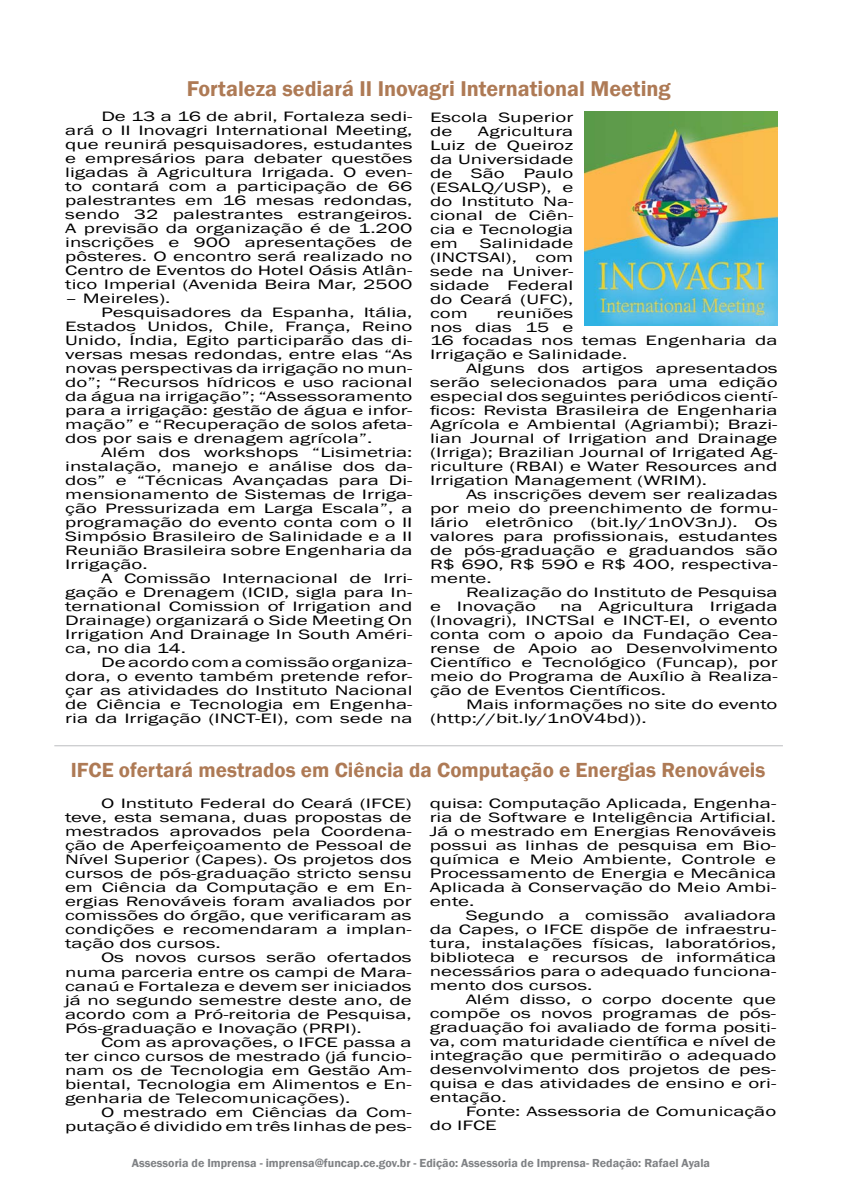
<style>
.page{position:relative;width:842px;height:1191px;background:#fff}
.page>*{position:absolute;margin:0;border:0;box-sizing:border-box;transform-origin:0 0}
.t1{font:600 22px "Franklin Gothic";color:#ae7a55}
.t2{font:600 21px "Franklin Gothic";color:#ae7a55}
.t3{font:14px/14px "Franklin Gothic";color:#000;text-align:justify;scale:1.5 1}
.t4{font:600 12px "Franklin Gothic";color:#808285}
</style>
<div class="page">
<hr style="left:54px;top:745px;width:729px;height:1px;background:#bcbdc0">
<img style="left:584px;top:111px;width:194px;height:214px">
<h1 class="t1" style="left:187px;top:75px;width:486px">Fortaleza sediará II Inovagri International Meeting</h1>
<p class="t3" style="left:65px;top:109px;width:233px;text-indent:36px">De 13 a 16 de abril, Fortaleza sedi&shy;ará o II Inovagri International Meeting, que reunirá pesquisadores, estudantes e empresários para debater questões ligadas à Agricultura Irrigada. O even&shy;to contará com a participação de 66 palestrantes em 16 mesas redondas, sendo 32 palestrantes estrangeiros.<br>A previsão da organização é de 1.200 inscrições e 900 apresentações de pôsteres. O encontro será realizado no Centro de Eventos do Hotel Oásis Atlân&shy;tico Imperial (Avenida Beira Mar, 2500</p>
<p class="t3" style="left:65px;top:291px;width:72px">– Meireles).</p>
<p class="t3" style="left:101px;top:305px;width:209px">Pesquisadores da Espanha, Itália,</p>
<p class="t3" style="left:65px;top:319px;width:233px">Estados Unidos, Chile, França, Reino</p>
<p class="t3" style="left:65px;top:333px;width:233px">Unido, Índia, Egito participarão das di-</p>
<p class="t3" style="left:65px;top:347px;width:233px">versas mesas redondas, entre elas “As</p>
<p class="t3" style="left:65px;top:361px;width:233px">novas perspectivas da irrigação no mun-</p>
<p class="t3" style="left:65px;top:375px;width:233px">do”; “Recursos hídricos e uso racional</p>
<p class="t3" style="left:65px;top:389px;width:233px">da água na irrigação”; “Assessoramento</p>
<p class="t3" style="left:65px;top:403px;width:233px">para a irrigação: gestão de água e infor-</p>
<p class="t3" style="left:65px;top:417px;width:233px">mação” e “Recuperação de solos afeta-</p>
<p class="t3" style="left:65px;top:431px;width:206px">dos por sais e drenagem agrícola”.</p>
<p class="t3" style="left:101px;top:445px;width:209px">Além dos workshops “Lisimetria:</p>
<p class="t3" style="left:65px;top:459px;width:233px">instalação, manejo e análise dos da-</p>
<p class="t3" style="left:65px;top:473px;width:233px">dos” e “Técnicas Avançadas para Di-</p>
<p class="t3" style="left:65px;top:487px;width:233px">mensionamento de Sistemas de Irriga-</p>
<p class="t3" style="left:65px;top:501px;width:233px">ção Pressurizada em Larga Escala”, a</p>
<p class="t3" style="left:65px;top:515px;width:233px">programação do evento conta com o II</p>
<p class="t3" style="left:65px;top:529px;width:233px">Simpósio Brasileiro de Salinidade e a II</p>
<p class="t3" style="left:65px;top:543px;width:233px">Reunião Brasileira sobre Engenharia da</p>
<p class="t3" style="left:65px;top:557px;width:56px">Irrigação.</p>
<p class="t3" style="left:101px;top:571px;width:209px">A Comissão Internacional de Irri-</p>
<p class="t3" style="left:65px;top:585px;width:233px">gação e Drenagem (ICID, sigla para In-</p>
<p class="t3" style="left:65px;top:599px;width:233px">ternational Comission of Irrigation and</p>
<p class="t3" style="left:65px;top:613px;width:233px">Drainage) organizará o Side Meeting On</p>
<p class="t3" style="left:65px;top:627px;width:233px">Irrigation And Drainage In South Améri-</p>
<p class="t3" style="left:65px;top:641px;width:82px">ca, no dia 14.</p>
<p class="t3" style="left:101px;top:655px;width:209px">De acordo com a comissão organiza-</p>
<p class="t3" style="left:65px;top:669px;width:233px">dora, o evento também pretende refor-</p>
<p class="t3" style="left:65px;top:683px;width:233px">çar as atividades do Instituto Nacional</p>
<p class="t3" style="left:65px;top:697px;width:233px">de Ciência e Tecnologia em Engenha-</p>
<p class="t3" style="left:65px;top:711px;width:233px">ria da Irrigação (INCT-EI), com sede na</p>
<p class="t3" style="left:430px;top:110px;width:97px">Escola Superior de</p>
<p class="t3" style="left:430px;top:124px;width:97px;text-indent:48px">Agricultura Luiz de Queiroz da Universidade de</p>
<p class="t3" style="left:471px;top:166px;width:24px">São</p>
<p class="t3" style="left:430px;top:166px;width:97px;text-indent:93px">Paulo (ESALQ/USP), e do Instituto Na&shy;cional de Ciên&shy;cia e Tecnologia em</p>
<p class="t3" style="left:430px;top:236px;width:97px;text-indent:50px">Salinidade (INCTSAl),</p>
<p class="t3" style="left:430px;top:250px;width:97px;text-indent:106px">com sede na Univer&shy;sidade</p>
<p class="t3" style="left:430px;top:278px;width:97px;text-indent:77px">Federal do Ceará (UFC), com</p>
<p class="t3" style="left:430px;top:306px;width:97px;text-align:right">reuniões<br>nos dias 15 e</p>
<p class="t3" style="left:430px;top:334px;width:233px">16 focadas nos temas Engenharia da<br>Irrigação e Salinidade.</p>
<p class="t3" style="left:430px;top:362px;width:233px;text-indent:36px">Alguns dos artigos apresentados serão selecionados para uma edição especial dos seguintes periódicos cientí&shy;ficos: Revista Brasileira de Engenharia Agrícola e Ambiental (Agriambi); Brazi&shy;lian Journal of Irrigation and Drainage (Irriga); Brazilian Journal of Irrigated Ag&shy;riculture (RBAI) e Water Resources and Irrigation Management (WRIM).</p>
<p class="t3" style="left:430px;top:488px;width:233px;text-indent:36px">As inscrições devem ser realizadas por meio do preenchimento de formu&shy;lário eletrônico (bit.ly/1n0V3nJ). Os valores para profissionais, estudantes de pós-graduação e graduandos são R$ 690, R$ 590 e R$ 400, respectiva&shy;mente.</p>
<p class="t3" style="left:430px;top:586px;width:233px;text-indent:36px">Realização do Instituto de Pesquisa e Inovação</p>
<p class="t3" style="left:430px;top:600px;width:233px;text-indent:130px">na Agricultura Irrigada (Inovagri), INCTSal e INCT-EI, o evento conta com o apoio da Fundação Cea&shy;rense de Apoio ao Desenvolvimento Científico e Tecnológico (Funcap), por meio do Programa de Auxílio à Realiza&shy;ção de Eventos Científicos.</p>
<p class="t3" style="left:430px;top:698px;width:233px;text-indent:36px">Mais informações no site do evento (http://bit.ly/1n0V4bd)).</p>
<h2 class="t2" style="left:71px;top:757px;width:696px">IFCE ofertará mestrados em Ciência da Computação e Energias Renováveis</h2>
<p class="t3" style="left:65px;top:797px;width:233px;text-indent:36px">O Instituto Federal do Ceará (IFCE) teve, esta semana, duas propostas de mestrados aprovados pela Coordena&shy;ção de Aperfeiçoamento de Pessoal de Nível Superior (Capes). Os projetos dos cursos de pós-graduação stricto sensu em Ciência da Computação e em En&shy;ergias Renováveis foram avaliados por comissões do órgão, que verificaram as condições e recomendaram a implan&shy;tação dos cursos.</p>
<p class="t3" style="left:65px;top:951px;width:233px;text-indent:36px">Os novos cursos serão ofertados numa parceria entre os campi de Mara&shy;canaú e Fortaleza e devem ser iniciados já no segundo semestre deste ano, de acordo com a Pró-reitoria de Pesquisa, Pós-graduação e Inovação (PRPI).</p>
<p class="t3" style="left:65px;top:1035px;width:233px;text-indent:36px">Com as aprovações, o IFCE passa a ter cinco cursos de mestrado (já funcio&shy;nam os de Tecnologia em Gestão Am&shy;biental, Tecnologia em Alimentos e En&shy;genharia de Telecomunicações).</p>
<p class="t3" style="left:65px;top:1105px;width:233px;text-align:right">O mestrado em Ciências da Com&shy;putação é dividido em três linhas de pes-</p>
<p class="t3" style="left:430px;top:796px;width:233px">quisa: Computação Aplicada, Engenha&shy;ria de Software e Inteligência Artificial.<br>Já o mestrado em Energias Renováveis possui as linhas de pesquisa em Bio&shy;química e Meio Ambiente, Controle e Processamento de Energia e Mecânica Aplicada à Conservação do Meio Ambi&shy;ente.</p>
<p class="t3" style="left:430px;top:908px;width:233px;text-indent:36px">Segundo a comissão avaliadora da Capes, o IFCE dispõe de infraestru&shy;tura, instalações físicas, laboratórios, biblioteca e recursos de informática necessários para o adequado funciona&shy;mento dos cursos.</p>
<p class="t3" style="left:430px;top:992px;width:233px;text-indent:36px">Além disso, o corpo docente que compõe os novos programas de pós&shy;graduação foi avaliado de forma positi&shy;va, com maturidade científica e nível de integração que permitirão o adequado desenvolvimento dos projetos de pes&shy;quisa e das atividades de ensino e ori&shy;entação.</p>
<p class="t3" style="left:430px;top:1104px;width:233px;text-indent:36px">Fonte: Assessoria de Comunicação do IFCE</p>
<p class="t4" style="left:132px;top:1155px;width:580px">Assessoria de Imprensa - imprensa@funcap.ce.gov.br - Edição: Assessoria de Imprensa- Redação: Rafael Ayala</p>
</div>
